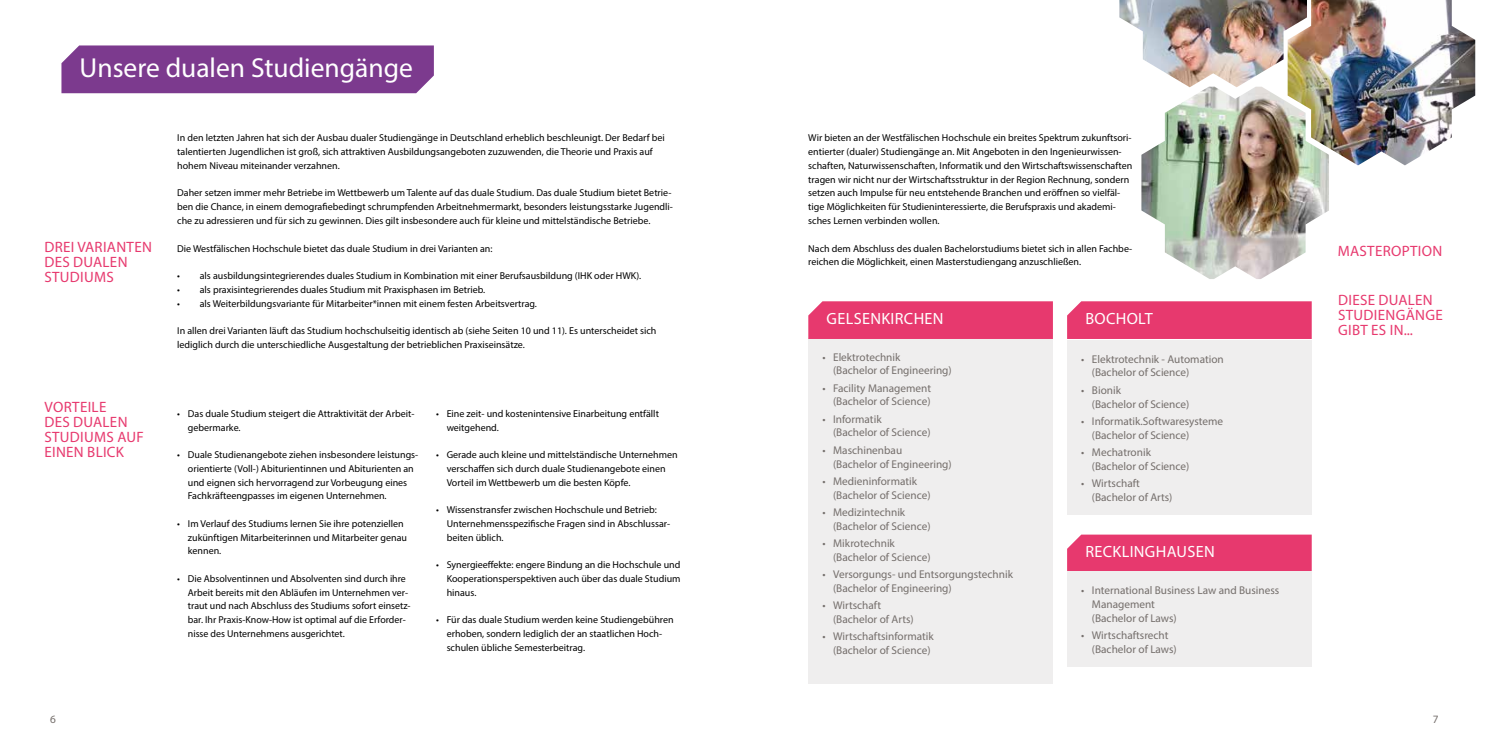
<style>
.page{position:relative;width:1489px;height:745px;background:#fff}
.page>*{position:absolute;margin:0;border:0;box-sizing:border-box;transform-origin:0 0}
.t1{font:27.5px "Myriad Pro";color:#fff}
.t2{font:16.25px "Myriad Pro";letter-spacing:.02em;color:#fff}
.t3{font:15px/15px "Myriad Pro";letter-spacing:.02em;color:#e7396e}
.t4{font:11.25px/13.8px "Myriad Pro";color:#746e6b}
.t5{font:10px/13.8px "Myriad Pro";color:#000}
</style>
<div class="page">
<div style="left:1067px;top:301px;width:244px;height:38px;background:#e7396e"></div>
<div style="left:1067px;top:534px;width:244px;height:37px;background:#e7396e"></div>
<div style="left:808px;top:337px;width:244px;height:330px;background:#efeeee"></div>
<div style="left:1067px;top:340px;width:244px;height:174px;background:#efeeee"></div>
<div style="left:1067px;top:571px;width:244px;height:95px;background:#efeeee"></div>
<img style="left:1119px;top:0;width:168px;height:87px">
<img style="left:1141px;top:87px;width:187px;height:192px">
<img style="left:1287px;top:0;width:187px;height:165px">
<div style="left:61px;top:45px;width:373px;height:48px;background:#7c3a8e"></div>
<div style="left:808px;top:301px;width:244px;height:38px;background:#e7396e"></div>
<div style="left:808px;top:666px;width:244px;height:17px;background:#efeeee"></div>
<h1 class="t1" style="left:80px;top:51px;width:335px">Unsere dualen Studiengänge</h1>
<p class="t5" style="left:177px;top:131px;width:489px">In den letzten Jahren hat sich der Ausbau dualer Studiengänge in Deutschland erheblich beschleunigt. Der Bedarf bei talentierten Jugendlichen ist groß, sich attraktiven Ausbildungsangeboten zuzuwenden, die Theorie und Praxis auf hohem Niveau miteinander verzahnen.</p>
<p class="t5" style="left:177px;top:186px;width:497px">Daher setzen immer mehr Betriebe im Wettbewerb um Talente auf das duale Studium. Das duale Studium bietet Betrie&shy;ben die Chance, in einem demografiebedingt schrumpfenden Arbeitnehmermarkt, besonders leistungsstarke Jugendli&shy;che zu adressieren und für sich zu gewinnen. Dies gilt insbesondere auch für kleine und mittelständische Betriebe.</p>
<p class="t5" style="left:177px;top:241px;width:317px">Die Westfälischen Hochschule bietet das duale Studium in drei Varianten an:</p>
<p class="t5" style="left:177px;top:268px;width:465px">• als ausbildungsintegrierendes duales Studium in Kombination mit einer Berufsausbildung (IHK oder HWK).</p>
<p class="t5" style="left:177px;top:282px;width:309px">• als praxisintegrierendes duales Studium mit Praxisphasen im Betrieb.</p>
<p class="t5" style="left:177px;top:296px;width:361px">• als Weiterbildungsvariante für Mitarbeiter*innen mit einem festen Arbeitsvertrag.</p>
<p class="t5" style="left:177px;top:323px;width:481px">In allen drei Varianten läuft das Studium hochschulseitig identisch ab (siehe Seiten 10 und 11). Es unterscheidet sich lediglich durch die unterschiedliche Ausgestaltung der betrieblichen Praxiseinsätze.</p>
<p class="t5" style="left:808px;top:131px;width:325px">Wir bieten an der Westfälischen Hochschule ein breites Spektrum zukunftsori&shy;entierter (dualer) Studiengänge an. Mit Angeboten in den Ingenieurwissen&shy;schaften, Naturwissenschaften, Informatik und den Wirtschaftswissenschaften tragen wir nicht nur der Wirtschaftsstruktur in der Region Rechnung, sondern setzen auch Impulse für neu entstehende Branchen und eröffnen so vielfäl&shy;tige Möglichkeiten für Studieninteressierte, die Berufspraxis und akademi&shy;sches Lernen verbinden wollen.</p>
<p class="t5" style="left:808px;top:241px;width:325px">Nach dem Abschluss des dualen Bachelorstudiums bietet sich in allen Fachbe&shy;reichen die Möglichkeit, einen Masterstudiengang anzuschließen.</p>
<h3 class="t3" style="left:44px;top:238px;width:109px">DREI VARIANTEN</h3>
<h3 class="t3" style="left:1337px;top:243px;width:106px">MASTEROPTION</h3>
<h3 class="t3" style="left:44px;top:253px;width:85px">DES DUALEN<br>STUDIUMS</h3>
<h3 class="t3" style="left:1337px;top:292px;width:106px">DIESE DUALEN<br>STUDIENGÄNGE<br>GIBT ES IN...</h3>
<h2 class="t2" style="left:826px;top:308px;width:118px">GELSENKIRCHEN</h2>
<h2 class="t2" style="left:1085px;top:308px;width:69px">BOCHOLT</h2>
<h3 class="t3" style="left:44px;top:399px;width:101px">VORTEILE<br>DES DUALEN<br>STUDIUMS AUF<br>EINEN BLICK</h3>
<p class="t5" style="left:188px;top:406px;width:228px;text-indent:-11px">• Das duale Studium steigert die Attraktivität der Arbeit&shy;gebermarke.</p>
<p class="t5" style="left:188px;top:447px;width:232px;text-indent:-11px">• Duale Studienangebote ziehen insbesondere leistungs&shy;orientierte (Voll-) Abiturientinnen und Abiturienten an und eignen sich hervorragend zur Vorbeugung eines Fachkräfteengpasses im eigenen Unternehmen.</p>
<p class="t5" style="left:188px;top:516px;width:221px;text-indent:-11px">• Im Verlauf des Studiums lernen Sie ihre potenziellen zukünftigen Mitarbeiterinnen und Mitarbeiter genau kennen.</p>
<p class="t5" style="left:188px;top:571px;width:224px;text-indent:-11px">• Die Absolventinnen und Absolventen sind durch ihre Arbeit bereits mit den Abläufen im Unternehmen ver&shy;traut und nach Abschluss des Studiums sofort einsetz&shy;bar. Ihr Praxis-Know-How ist optimal auf die Erforder&shy;nisse des Unternehmens ausgerichtet.</p>
<p class="t5" style="left:446px;top:406px;width:214px;text-indent:-11px">• Eine zeit- und kostenintensive Einarbeitung entfällt weitgehend.</p>
<p class="t5" style="left:446px;top:447px;width:232px;text-indent:-11px">• Gerade auch kleine und mittelständische Unternehmen verschaffen sich durch duale Studienangebote einen<br>Vorteil im Wettbewerb um die besten Köpfe.</p>
<p class="t5" style="left:446px;top:502px;width:225px;text-indent:-11px">• Wissenstransfer zwischen Hochschule und Betrieb:<br>Unternehmensspezifische Fragen sind in Abschlussar&shy;beiten üblich.</p>
<p class="t5" style="left:446px;top:557px;width:235px;text-align:justify;text-indent:-11px">• Synergieeffekte: engere Bindung an die Hochschule und Kooperationsperspektiven auch über das duale Studium hinaus.</p>
<p class="t5" style="left:446px;top:612px;width:228px;text-indent:-11px">• Für das duale Studium werden keine Studiengebühren erhoben, sondern lediglich der an staatlichen Hoch&shy;schulen übliche Semesterbeitrag.</p>
<p class="t4" style="left:833px;top:349px;width:120px;text-indent:-11px">• Elektrotechnik<br>(Bachelor of Engineering)</p>
<p class="t4" style="left:822px;top:380px;width:110px;text-align:right">• Facility Management (Bachelor of Science)</p>
<p class="t4" style="left:833px;top:411px;width:99px;text-indent:-11px">• Informatik<br>(Bachelor of Science)</p>
<p class="t4" style="left:833px;top:442px;width:120px;text-indent:-11px">• Maschinenbau<br>(Bachelor of Engineering)</p>
<p class="t4" style="left:833px;top:473px;width:99px;text-indent:-11px">• Medieninformatik (Bachelor of Science)</p>
<p class="t4" style="left:833px;top:504px;width:99px;text-indent:-11px">• Medizintechnik (Bachelor of Science)</p>
<p class="t4" style="left:833px;top:536px;width:99px;text-indent:-11px">• Mikrotechnik (Bachelor of Science)</p>
<p class="t4" style="left:833px;top:567px;width:181px;text-indent:-11px">• Versorgungs- und Entsorgungstechnik (Bachelor of Engineering)</p>
<p class="t4" style="left:833px;top:598px;width:82px;text-indent:-11px">• Wirtschaft (Bachelor of Arts)</p>
<p class="t4" style="left:822px;top:629px;width:113px;text-align:right">• Wirtschaftsinformatik (Bachelor of Science)</p>
<p class="t4" style="left:1091px;top:351px;width:133px;text-indent:-11px">• Elektrotechnik - Automation (Bachelor of Science)</p>
<p class="t4" style="left:1091px;top:382px;width:99px;text-indent:-11px">• Bionik<br>(Bachelor of Science)</p>
<p class="t4" style="left:1091px;top:413px;width:133px;text-indent:-11px">• Informatik.Softwaresysteme (Bachelor of Science)</p>
<p class="t4" style="left:1091px;top:445px;width:99px;text-indent:-11px">• Mechatronik (Bachelor of Science)</p>
<p class="t4" style="left:1091px;top:476px;width:82px;text-indent:-11px">• Wirtschaft (Bachelor of Arts)</p>
<h2 class="t2" style="left:1085px;top:541px;width:131px">RECKLINGHAUSEN</h2>
<p class="t4" style="left:1091px;top:583px;width:189px;text-indent:-11px">• International Business Law and Business<br>Management<br>(Bachelor of Laws)</p>
<p class="t4" style="left:1091px;top:627px;width:86px;text-indent:-11px">• Wirtschaftsrecht (Bachelor of Laws)</p>
<p class="t4" style="left:50px;top:711px;width:7px">6</p>
<p class="t4" style="left:1432px;top:711px;width:7px">7</p>
</div>
